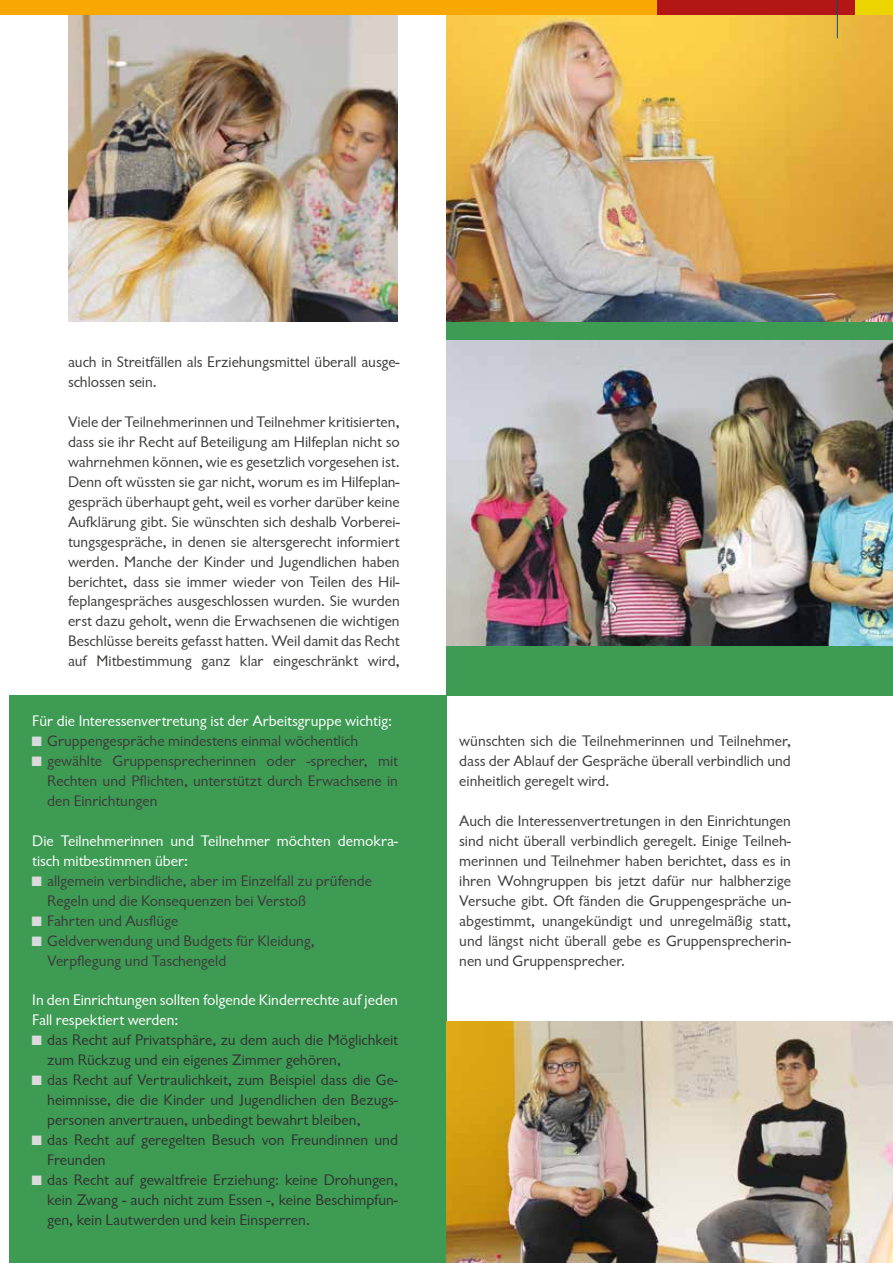
<style>
.page{position:relative;width:893px;height:1263px;background:#fff}
.page>*{position:absolute;margin:0;border:0;box-sizing:border-box;transform-origin:0 0}
.t1{font:15.75px/20px "Chantilly";color:#3c3c3b;text-align:justify}
.t2{font:15.75px/20px "Chantilly";color:#333332}
.t3{font:15.75px/20px "Chantilly";color:#fff}
.s1{font-size:13.95px;color:#dadada}
.s2{color:#3c3c3b}
</style>
<div class="page">
<div style="left:9px;top:695px;width:437px;height:568px;background:#3e9b54"></div>
<div style="left:446px;top:0;width:447px;height:695px;background:#3e9b54"></div>
<img style="left:68px;top:15px;width:329px;height:306px">
<img style="left:446px;top:15px;width:447px;height:306px">
<img style="left:446px;top:1021px;width:447px;height:242px">
<img style="left:446px;top:341px;width:447px;height:305px">
<div style="left:0;top:0;width:893px;height:15px;background:#f8a800"></div>
<div style="left:855px;top:0;width:38px;height:15px;background:#ebd400"></div>
<div style="left:657px;top:0;width:198px;height:15px;background:#b31614"></div>
<hr style="left:837px;top:0;width:1px;height:38px;background:#005285">
<p class="t1" style="left:68px;top:352px;width:333px">auch in Streitfällen als Erziehungsmittel überall ausge&shy;schlossen sein.</p>
<p class="t1" style="left:68px;top:412px;width:333px">Viele der Teilnehmerinnen und Teilnehmer kritisierten, dass sie ihr Recht auf Beteiligung am Hilfeplan nicht so wahrnehmen können, wie es gesetzlich vorgesehen ist.<br>Denn oft wüssten sie gar nicht, worum es im Hilfeplan&shy;gespräch überhaupt geht, weil es vorher darüber keine Aufklärung gibt. Sie wünschten sich deshalb Vorberei&shy;tungsgespräche, in denen sie altersgerecht informiert werden. Manche der Kinder und Jugendlichen haben berichtet, dass sie immer wieder von Teilen des Hil&shy;feplangespräches ausgeschlossen wurden. Sie wurden erst dazu geholt, wenn die Erwachsenen die wichtigen Beschlüsse bereits gefasst hatten. Weil damit das Recht auf Mitbestimmung ganz klar eingeschränkt wird,</p>
<p class="t3" style="left:32px;top:711px;width:361px">Für die Interessenvertretung ist der Arbeitsgruppe wichtig:</p>
<p class="t1" style="left:32px;top:731px;width:327px"><span class="s1">■</span> Gruppengespräche mindestens einmal wöchentlich</p>
<p class="t1" style="left:47px;top:751px;width:352px;text-indent:-15px"><span class="s1">■</span> gewählte Gruppensprecherinnen oder -sprecher, mit Rechten und Pflichten, unterstützt durch Erwachsene in den Einrichtungen</p>
<p class="t3" style="left:32px;top:831px;width:367px">Die Teilnehmerinnen und Teilnehmer möchten demokra&shy;tisch mitbestimmen über:</p>
<p class="t1" style="left:47px;top:871px;width:326px;text-indent:-15px"><span class="s1">■</span> allgemein verbindliche, aber im Einzelfall zu prüfende<br>Regeln und die Konsequenzen bei Verstoß</p>
<p class="t1" style="left:32px;top:911px;width:148px"><span class="s1">■</span> Fahrten und Ausflüge</p>
<p class="t1" style="left:47px;top:931px;width:269px;text-indent:-15px"><span class="s1">■</span> Geldverwendung und Budgets für Kleidung,<br>Verpflegung und Taschengeld</p>
<p class="t3" style="left:32px;top:990px;width:367px">In den Einrichtungen sollten folgende Kinderrechte auf jeden<br>Fall respektiert werden:</p>
<p class="t2" style="left:47px;top:1030px;width:352px;text-indent:-15px"><span class="s1">■</span> das Recht auf Privatsphäre, zu dem auch die Möglichkeit zum Rückzug und ein eigenes Zimmer gehören,</p>
<p class="t2" style="left:47px;top:1070px;width:352px;text-align:justify;text-indent:-15px"><span class="s1">■</span> <span class="s2">d</span>as Recht auf Vertraulichkeit, zum Beispiel dass die Ge&shy;heimnisse, die die Kinder und Jugendlichen den Bezugs&shy;personen anvertrauen, unbedingt bewahrt bleiben,</p>
<p class="t2" style="left:47px;top:1130px;width:352px;text-indent:-15px"><span class="s1">■</span> das Recht auf geregelten Besuch von Freundinnen und<br>Freunden</p>
<p class="t2" style="left:47px;top:1170px;width:352px;text-align:justify;text-indent:-15px"><span class="s1">■</span> das Recht auf gewaltfreie Erziehung: keine Drohungen, kein Zwang - auch nicht zum Essen -, keine Beschimpfun&shy;gen, kein Lautwerden und kein Einsperren.</p>
<p class="t1" style="left:459px;top:731px;width:333px">wünschten sich die Teilnehmerinnen und Teilnehmer, dass der Ablauf der Gespräche überall verbindlich und einheitlich geregelt wird.</p>
<p class="t1" style="left:459px;top:811px;width:333px">Auch die Interessenvertretungen in den Einrichtungen sind nicht überall verbindlich geregelt. Einige Teilneh&shy;merinnen und Teilnehmer haben berichtet, dass es in ihren Wohngruppen bis jetzt dafür nur halbherzige Versuche gibt. Oft fänden die Gruppengespräche un&shy;abgestimmt, unangekündigt und unregelmäßig statt, und längst nicht überall gebe es Gruppensprecherin&shy;nen und Gruppensprecher.</p>
</div>
